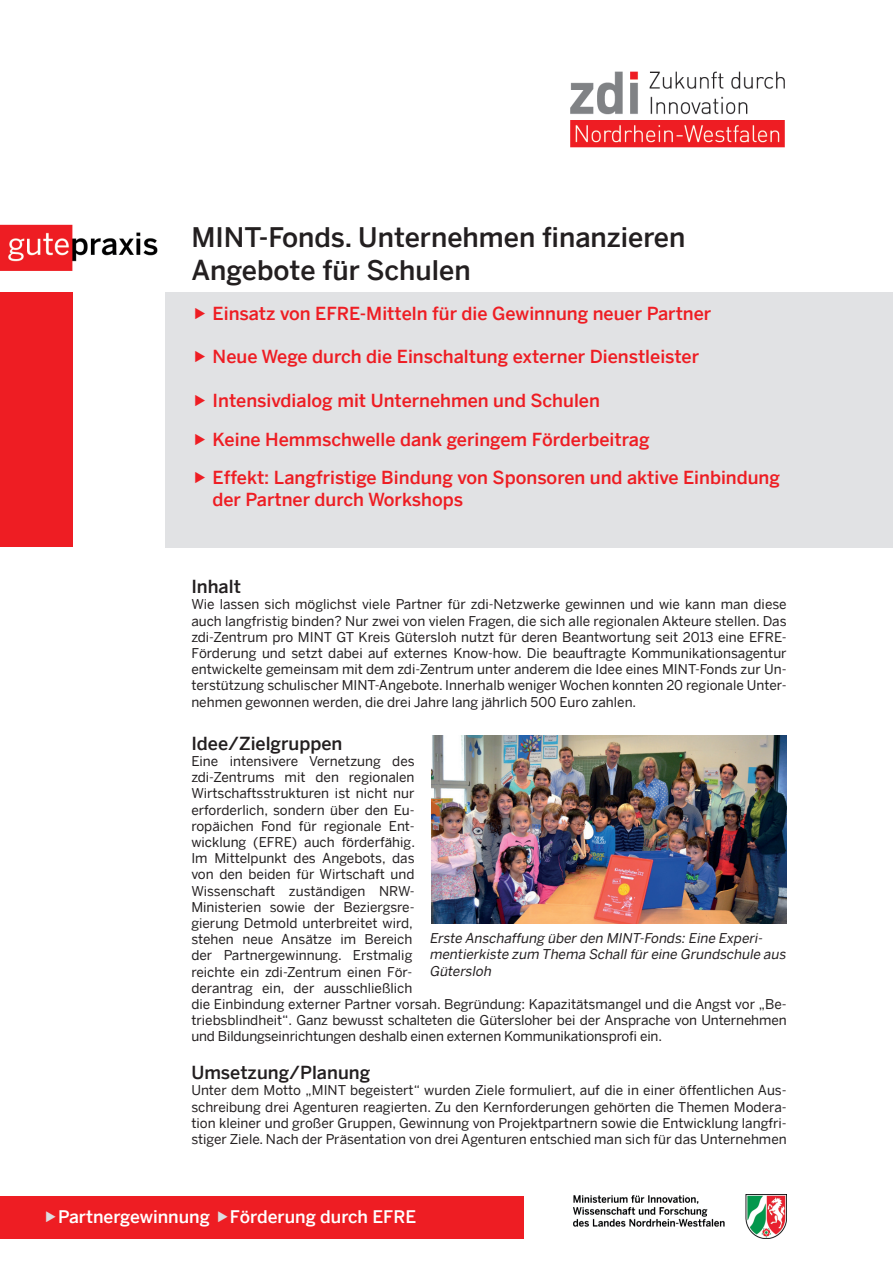
<style>
.page{position:relative;width:893px;height:1263px;background:#fff}
.page>*{position:absolute;margin:0;border:0;box-sizing:border-box;transform-origin:0 0}
.t1{font:500 27px "Benton Sans";color:#231f20}
.t2{font:500 18px/21.6px "Benton Sans";color:#ee1d23}
.t3{font:500 18px "Benton Sans";color:#231f20}
.t4{font:500 17.4px "Benton Sans";color:#fff}
.t5{font:13.5px/16.2px "Benton Sans";color:#231f20;text-align:justify}
.t6{font:italic 13.5px/16.2px "Benton Sans";color:#231f20}
</style>
<div class="page">
<div style="left:165px;top:292px;width:728px;height:255px;background:#e1e2e4"></div>
<img style="left:570px;top:71px;width:215px;height:77px">
<img style="left:574px;top:1195px;width:213px;height:43px">
<img style="left:0;top:224px;width:158px;height:47px">
<div style="left:0;top:1196px;width:523px;height:42px;background:#ee1d23"></div>
<div style="left:0;top:292px;width:73px;height:255px;background:#ee1d23"></div>
<img style="left:432px;top:735px;width:355px;height:188px">
<p class="t1" style="left:191px;top:222px;width:496px">MINT-Fonds. Unternehmen finanzieren</p>
<p class="t1" style="left:191px;top:254px;width:281px">Angebote für Schulen</p>
<p class="t2" style="left:213px;top:303px;width:500px">Einsatz von EFRE-Mitteln für die Gewinnung neuer Partner</p>
<p class="t2" style="left:213px;top:346px;width:488px">Neue Wege durch die Einschaltung externer Dienstleister</p>
<p class="t2" style="left:213px;top:389px;width:389px">Intensivdialog mit Unternehmen und Schulen</p>
<p class="t2" style="left:213px;top:429px;width:438px">Keine Hemmschwelle dank geringem Förderbeitrag</p>
<p class="t2" style="left:212px;top:466px;width:569px">Effekt: Langfristige Bindung von Sponsoren und aktive Einbindung der Partner durch Workshops</p>
<p class="t3" style="left:191px;top:576px;width:51px">Inhalt</p>
<p class="t5" style="left:191px;top:596px;width:597px">Wie lassen sich möglichst viele Partner für zdi-Netzwerke gewinnen und wie kann man diese auch langfristig binden? Nur zwei von vielen Fragen, die sich alle regionalen Akteure stellen. Das zdi-Zentrum pro MINT GT Kreis Gütersloh nutzt für deren Beantwortung seit 2013 eine EFRE-Förderung und setzt dabei auf externes Know-how. Die beauftragte Kommunikationsagentur entwickelte gemeinsam mit dem zdi-Zentrum unter anderem die Idee eines MINT-Fonds zur Un&shy;terstützung schulischer MINT-Angebote. Innerhalb weniger Wochen konnten 20 regionale Unter&shy;nehmen gewonnen werden, die drei Jahre lang jährlich 500 Euro zahlen.</p>
<p class="t3" style="left:191px;top:732px;width:153px">Idee/Zielgruppen</p>
<p class="t5" style="left:191px;top:753px;width:597px;text-align:left">Eine intensivere Vernetzung des<br>zdi-Zentrums mit den regionalen<br>Wirtschaftsstrukturen ist nicht nur<br>erforderlich, sondern über den Eu-<br>ropäichen Fond für regionale Ent-<br>wicklung (EFRE) auch förderfähig.<br>Im Mittelpunkt des Angebots, das<br>von den beiden für Wirtschaft und<br>Wissenschaft zuständigen NRW-<br>Ministerien sowie der Beziergsre-<br>gierung Detmold unterbreitet wird,<br>stehen neue Ansätze im Bereich<br>der Partnergewinnung. Erstmalig<br>reichte ein zdi-Zentrum einen För-<br>derantrag ein, der ausschließlich<br>die Einbindung externer Partner vorsah. Begründung: Kapazitätsmangel und die Angst vor „Be&shy;triebsblindheit“. Ganz bewusst schalteten die Gütersloher bei der Ansprache von Unternehmen und Bildungseinrichtungen deshalb einen externen Kommunikationsprofi ein.</p>
<p class="t3" style="left:191px;top:1062px;width:180px">Umsetzung/Planung</p>
<p class="t5" style="left:191px;top:1082px;width:597px">Unter dem Motto „MINT begeistert“ wurden Ziele formuliert, auf die in einer öffentlichen Aus&shy;schreibung drei Agenturen reagierten. Zu den Kernforderungen gehörten die Themen Modera&shy;tion kleiner und großer Gruppen, Gewinnung von Projektpartnern sowie die Entwicklung langfri&shy;stiger Ziele. Nach der Präsentation von drei Agenturen entschied man sich für das Unternehmen</p>
<p class="t6" style="left:429px;top:930px;width:360px">Erste Anschaffung über den MINT-Fonds:Eine Experi&shy;mentierkiste zum Thema Schallfür eine Grundschule aus<br>Gütersloh</p>
<p class="t4" style="left:58px;top:1207px;width:360px">Partnergewinnung Förderung durch EFRE</p>
</div>
